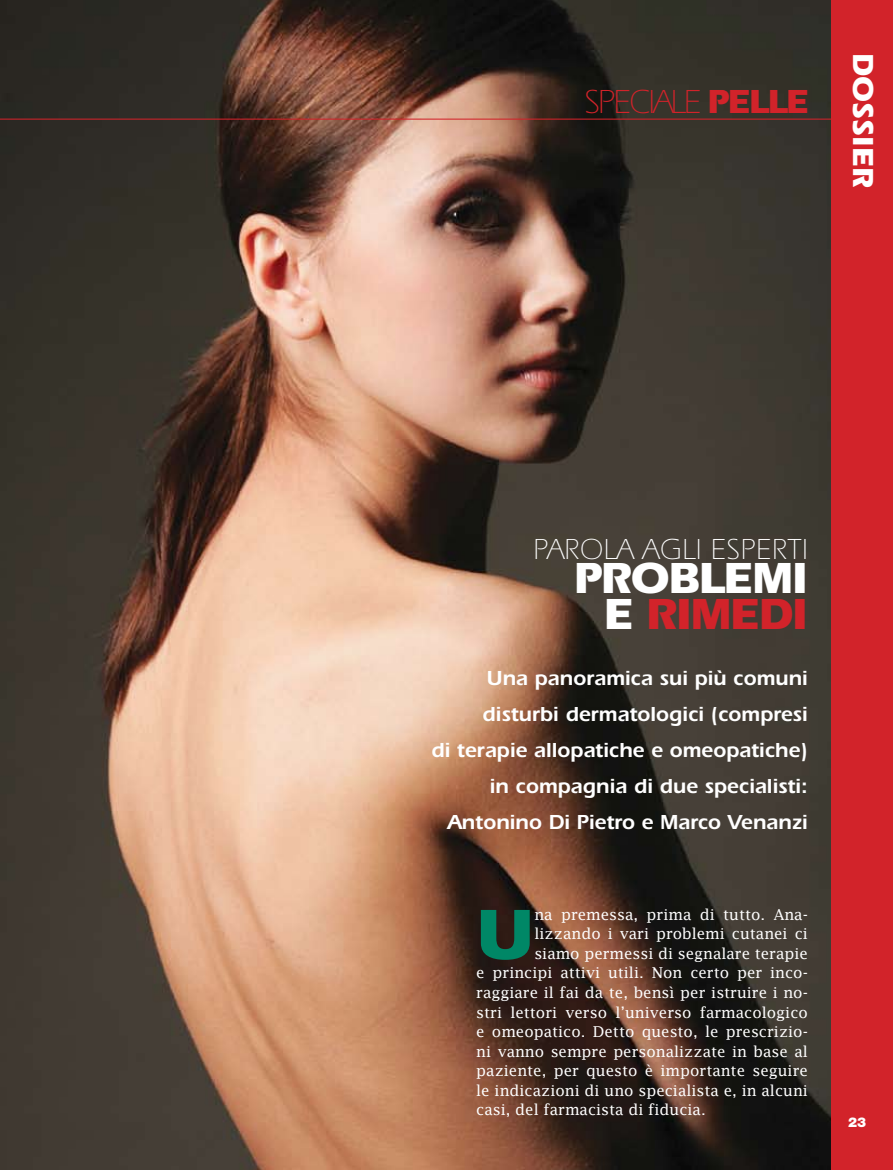
<style>
.page{position:relative;width:893px;height:1170px;background:#fff}
.page>*{position:absolute;margin:0;border:0;box-sizing:border-box;transform-origin:0 0}
.t1{font:700 73.5px "Itc Eras";color:#008766}
.t2{font:700 45px/36px "Itc Eras";letter-spacing:-.035em;color:#fff;text-align:right}
.t3{font:300 34.5px "Itc Eras";letter-spacing:-.05em;color:#d2232a}
.t4{font:300 30px "Itc Eras";letter-spacing:.02em;color:#fff}
.t5{font:700 30px "Itc Eras";color:#fff}
.t6{font:600 21px/36px "Itc Eras";color:#fff;text-align:right}
.t7{font:15px "Lucida Fax";color:#fff}
.t8{font:900 13.5px "Helvetica Neue";color:#fff}
.s1{font-weight:700}
.s2{color:#d2232a}
</style>
<div class="page">
<img style="left:0;top:0;width:831px;height:1169px">
<div style="left:831px;top:0;width:62px;height:1169px;background:#d2232a"></div>
<hr style="left:0;top:119px;width:893px;height:1px;background:#d2232a">
<h3 class="t3" style="left:585px;top:90px;width:226px">SPECIALE <span class="s1">PELLE</span></h3>
<h3 class="t5" style="left:873px;top:53px;width:137px;rotate:90deg">DOSSIER</h3>
<h3 class="t4" style="left:533px;top:539px;width:276px">PAROLA AGLI ESPERTI</h3>
<h2 class="t2" style="left:574px;top:565px;width:236px">PROBLEMI<br>E <span class="s2">RIMEDI</span></h2>
<h3 class="t6" style="left:432px;top:662px;width:378px">Una panoramica sui più comuni disturbi dermatologici (compresi<br>di terapie allopatiche e omeopatiche) in compagnia di due specialisti:<br>Antonino Di Pietro e Marco Venanzi</h3>
<h1 class="t1" style="left:476px;top:909px;width:60px">U</h1>
<p class="t7" style="left:534px;top:905px;width:275px">na premessa, prima di tutto. Ana-</p>
<p class="t7" style="left:534px;top:924px;width:275px">lizzando i vari problemi cutanei ci</p>
<p class="t7" style="left:534px;top:944px;width:275px">siamo permessi di segnalare terapie</p>
<p class="t7" style="left:476px;top:963px;width:333px">e principi attivi utili. Non certo per inco-</p>
<p class="t7" style="left:476px;top:983px;width:333px">raggiare il fai da te, bensì per istruire i no-</p>
<p class="t7" style="left:476px;top:1002px;width:333px">stri lettori verso l’universo farmacologico</p>
<p class="t7" style="left:476px;top:1022px;width:333px">e omeopatico. Detto questo, le prescrizio-</p>
<p class="t7" style="left:476px;top:1041px;width:333px">ni vanno sempre personalizzate in base al</p>
<p class="t7" style="left:476px;top:1061px;width:333px">paziente, per questo è importante seguire</p>
<p class="t7" style="left:476px;top:1080px;width:333px">le indicazioni di uno specialista e, in alcuni</p>
<p class="t7" style="left:476px;top:1100px;width:231px">casi, del farmacista di fiducia.</p>
<p class="t8" style="left:848px;top:1114px;width:20px">23</p>
</div>
